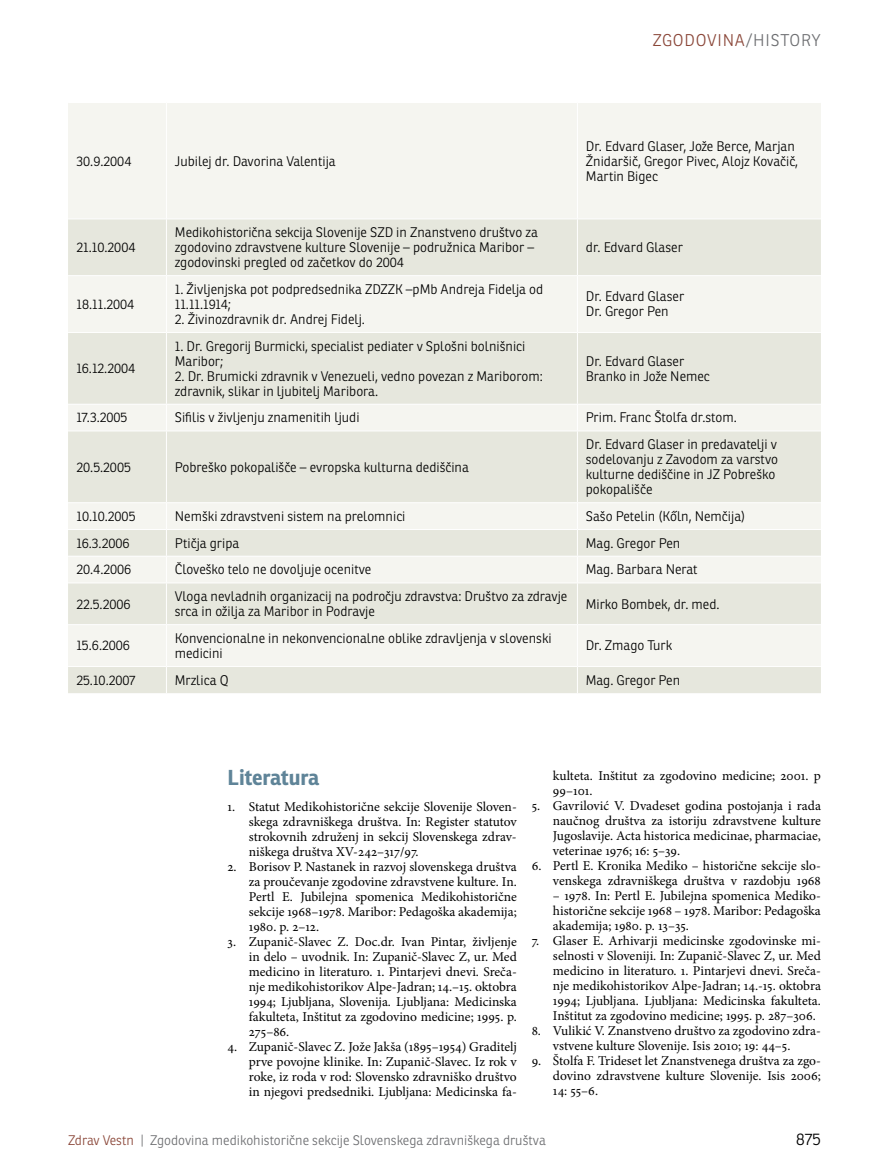
<style>
.page{position:relative;width:872px;height:1166px;background:#fff}
.page>*{position:absolute;margin:0;border:0;box-sizing:border-box;transform-origin:0 0}
.t1{font:700 21px "Ronnia";letter-spacing:-.01em;color:#5f8498}
.t2{font:300 16.5px "Ronnia";letter-spacing:.05em;color:#8a4638}
.t3{font:300 16.5px "Ronnia";color:#000}
.t4{font:13.5px/15px "Minion Pro";color:#000;text-align:justify}
.t5{font:300 13.5px/15px "Ronnia";color:#000}
.t6{font:300 13.5px "Ronnia";color:#6d6e71}
.s1{color:#6d6e71}
.s2{color:#8a4638}
</style>
<div class="page">
<div style="left:68px;top:103px;width:753px;height:115px;background:#f5f5f0"></div>
<svg style="left:68px;top:219px;width:753px;height:474px;fill:#e6e7dd"></svg>
<hr style="left:166px;top:103px;width:1px;height:115px;background:#fff">
<hr style="left:577px;top:103px;width:1px;height:115px;background:#fff">
<hr style="left:166px;top:219px;width:1px;height:56px;background:#fff">
<hr style="left:577px;top:219px;width:1px;height:56px;background:#fff">
<hr style="left:68px;top:275px;width:98px;height:1px;background:#fff">
<hr style="left:166px;top:275px;width:411px;height:1px;background:#fff">
<hr style="left:166px;top:276px;width:1px;height:56px;background:#fff">
<hr style="left:577px;top:275px;width:244px;height:1px;background:#fff">
<hr style="left:577px;top:276px;width:1px;height:56px;background:#fff">
<hr style="left:68px;top:332px;width:98px;height:1px;background:#fff">
<hr style="left:166px;top:332px;width:411px;height:1px;background:#fff">
<hr style="left:166px;top:333px;width:1px;height:71px;background:#fff">
<hr style="left:577px;top:332px;width:244px;height:1px;background:#fff">
<hr style="left:577px;top:333px;width:1px;height:71px;background:#fff">
<hr style="left:68px;top:404px;width:98px;height:1px;background:#fff">
<hr style="left:166px;top:404px;width:411px;height:1px;background:#fff">
<svg style="left:166px;top:405px;width:1px;height:25px"></svg>
<hr style="left:577px;top:404px;width:244px;height:1px;background:#fff">
<svg style="left:577px;top:405px;width:1px;height:25px"></svg>
<hr style="left:68px;top:430px;width:98px;height:1px;background:#fff">
<hr style="left:166px;top:430px;width:411px;height:1px;background:#fff">
<hr style="left:166px;top:431px;width:1px;height:71px;background:#fff">
<hr style="left:577px;top:430px;width:244px;height:1px;background:#fff">
<hr style="left:577px;top:431px;width:1px;height:71px;background:#fff">
<hr style="left:68px;top:502px;width:98px;height:1px;background:#fff">
<hr style="left:166px;top:502px;width:411px;height:1px;background:#fff">
<hr style="left:577px;top:502px;width:244px;height:1px;background:#fff">
<hr style="left:68px;top:529px;width:98px;height:1px;background:#fff">
<hr style="left:166px;top:529px;width:411px;height:1px;background:#fff">
<hr style="left:577px;top:529px;width:244px;height:1px;background:#fff">
<hr style="left:68px;top:555px;width:98px;height:1px;background:#fff">
<hr style="left:166px;top:555px;width:411px;height:1px;background:#fff">
<svg style="left:166px;top:503px;width:1px;height:79px"></svg>
<hr style="left:577px;top:555px;width:244px;height:1px;background:#fff">
<svg style="left:577px;top:503px;width:1px;height:79px"></svg>
<hr style="left:68px;top:582px;width:98px;height:1px;background:#fff">
<hr style="left:166px;top:582px;width:411px;height:1px;background:#fff">
<hr style="left:166px;top:583px;width:1px;height:41px;background:#fff">
<hr style="left:577px;top:582px;width:244px;height:1px;background:#fff">
<hr style="left:577px;top:583px;width:1px;height:41px;background:#fff">
<hr style="left:68px;top:624px;width:98px;height:1px;background:#fff">
<hr style="left:166px;top:624px;width:411px;height:1px;background:#fff">
<hr style="left:166px;top:625px;width:1px;height:41px;background:#fff">
<hr style="left:577px;top:624px;width:244px;height:1px;background:#fff">
<hr style="left:577px;top:625px;width:1px;height:41px;background:#fff">
<hr style="left:68px;top:666px;width:98px;height:1px;background:#fff">
<hr style="left:166px;top:666px;width:411px;height:1px;background:#fff">
<svg style="left:166px;top:667px;width:1px;height:26px"></svg>
<hr style="left:577px;top:666px;width:244px;height:1px;background:#fff">
<svg style="left:577px;top:667px;width:1px;height:26px"></svg>
<p class="t5" style="left:77px;top:153px;width:56px">30.9.2004</p>
<p class="t5" style="left:175px;top:153px;width:162px">Jubilej dr. Davorina Valentija</p>
<p class="t5" style="left:77px;top:240px;width:60px">21.10.2004</p>
<p class="t5" style="left:77px;top:296px;width:59px">18.11.2004</p>
<p class="t5" style="left:76px;top:361px;width:60px">16.12.2004</p>
<p class="t5" style="left:175px;top:225px;width:364px">Medikohistorična sekcija Slovenije SZD in Znanstveno društvo za zgodovino zdravstvene kulture Slovenije – podružnica Maribor – zgodovinski pregled od začetkov do 2004</p>
<p class="t5" style="left:175px;top:281px;width:370px">1. Življenjska pot podpredsednika ZDZZK –pMb Andreja Fidelja od<br>11.11.1914;</p>
<p class="t5" style="left:175px;top:311px;width:192px">2. Živinozdravnik dr. Andrej Fidelj.</p>
<p class="t5" style="left:175px;top:338px;width:352px">1. Dr. Gregorij Burmicki, specialist pediater v Splošni bolnišnici<br>Maribor;</p>
<p class="t5" style="left:175px;top:368px;width:369px">2. Dr. Brumicki zdravnik v Venezueli, vedno povezan z Mariborom: zdravnik, slikar in ljubitelj Maribora.</p>
<p class="t2" style="left:653px;top:30px;width:170px">Zgodovina<span class="s1">/History</span></p>
<p class="t5" style="left:586px;top:138px;width:214px">Dr. Edvard Glaser, Jože Berce, Marjan<br>Žnidaršič, Gregor Pivec, Alojz Kovačič,<br>Martin Bigec</p>
<p class="t5" style="left:586px;top:240px;width:98px">dr. Edvard Glaser</p>
<p class="t5" style="left:586px;top:289px;width:100px">Dr. Edvard Glaser<br>Dr. Gregor Pen</p>
<p class="t5" style="left:586px;top:353px;width:126px">Dr. Edvard Glaser<br>Branko in Jože Nemec</p>
<p class="t5" style="left:76px;top:410px;width:52px">17.3.2005</p>
<p class="t5" style="left:175px;top:410px;width:186px">Sifilis v življenju znamenitih ljudi</p>
<p class="t5" style="left:586px;top:410px;width:152px">Prim. Franc Štolfa dr.stom.</p>
<p class="t5" style="left:76px;top:459px;width:56px">20.5.2005</p>
<p class="t5" style="left:175px;top:459px;width:296px">Pobreško pokopališče – evropska kulturna dediščina</p>
<p class="t5" style="left:586px;top:436px;width:194px">Dr. Edvard Glaser in predavatelji v sodelovanju z Zavodom za varstvo kulturne dediščine in JZ Pobreško pokopališče</p>
<p class="t5" style="left:76px;top:508px;width:61px">10.10.2005</p>
<p class="t5" style="left:175px;top:508px;width:232px">N emški zdravstveni sistem na prelomnici</p>
<p class="t5" style="left:586px;top:508px;width:161px">Sašo Petelin (Kőln, N emčija)</p>
<p class="t5" style="left:76px;top:535px;width:55px">16.3.2006</p>
<p class="t5" style="left:175px;top:535px;width:66px">Ptičja gripa</p>
<p class="t5" style="left:586px;top:535px;width:96px">Mag. Gregor Pen</p>
<p class="t5" style="left:76px;top:562px;width:56px">20.4.2006</p>
<p class="t5" style="left:175px;top:562px;width:198px">Človeško telo ne dovoljuje ocenitve</p>
<p class="t5" style="left:586px;top:562px;width:113px">Mag. Barbara N erat</p>
<p class="t5" style="left:76px;top:596px;width:56px">22.5.2006</p>
<p class="t5" style="left:175px;top:588px;width:394px">Vloga nevladnih organizacij na področju zdravstva: Društvo za zdravje srca in ožilja za Maribor in Podravje</p>
<p class="t5" style="left:586px;top:596px;width:135px">Mirko Bombek, dr. med.</p>
<p class="t5" style="left:76px;top:638px;width:55px">15.6.2006</p>
<p class="t5" style="left:175px;top:630px;width:378px">Konvencionalne in nekonvencionalne oblike zdravljenja v slovenski medicini</p>
<p class="t5" style="left:586px;top:637px;width:88px">Dr. Zmago Turk</p>
<p class="t5" style="left:76px;top:672px;width:61px">25.10.2007</p>
<p class="t5" style="left:175px;top:672px;width:55px">Mrzlica Q</p>
<p class="t5" style="left:586px;top:672px;width:96px">Mag. Gregor Pen</p>
<h1 class="t1" style="left:227px;top:764px;width:93px">Literatura</h1>
<p class="t4" style="left:249px;top:798px;width:269px;text-indent:-21px">1. Statut Medikohistorične sekcije Slovenije Sloven&shy;skega zdravniškega društva. In: Register statutov strokovnih združenj in sekcij Slovenskega zdrav&shy;niškega društva XV-242–317/97.</p>
<p class="t4" style="left:249px;top:858px;width:269px;text-indent:-21px">2. Borisov P. Nastanek in razvoj slovenskega društva za proučevanje zgodovine zdravstvene kulture. In.<br>Pertl E. Jubilejna spomenica Medikohistorične sekcije 1968–1978. Maribor: Pedagoška akademija; 1980. p. 2–12.</p>
<p class="t4" style="left:249px;top:933px;width:269px;text-indent:-21px">3. Zupanič-Slavec Z. Doc.dr. Ivan Pintar, življenje in delo – uvodnik. In: Zupanič-Slavec Z, ur. Med medicino in literaturo. 1. Pintarjevi dnevi. Sreča&shy;nje medikohistorikov Alpe-Jadran; 14.–15. oktobra 1994; Ljubljana, Slovenija. Ljubljana: Medicinska fakulteta, Inštitut za zgodovino medicine; 1995. p.<br>275–86.</p>
<p class="t4" style="left:249px;top:1038px;width:269px;text-indent:-21px">4. Zupanič-Slavec Z. Jože Jakša (1895–1954) Graditelj prve povojne klinike. In: Zupanič-Slavec. Iz rok v roke, iz roda v rod: Slovensko zdravniško društvo in njegovi predsedniki. Ljubljana: Medicinska fa-</p>
<p class="t4" style="left:553px;top:768px;width:269px">kulteta. Inštitut za zgodovino medicine; 2001. p<br>99–101.</p>
<p class="t4" style="left:553px;top:798px;width:269px;text-indent:-21px">5. Gavrilović V. Dvadeset godina postojanja i rada naučnog društva za istoriju zdravstvene kulture Jugoslavije. Acta historica medicinae, pharmaciae, veterinae 1976; 16: 5–39.</p>
<p class="t4" style="left:531px;top:858px;width:291px;text-align:right">6. Pertl E. Kronika Mediko – historične sekcije slo&shy;venskega zdravniškega društva v razdobju 1968</p>
<p class="t4" style="left:553px;top:888px;width:269px">– 1978. In: Pertl E. Jubilejna spomenica Mediko&shy;historične sekcije 1968 – 1978. Maribor: Pedagoška akademija; 1980. p. 13–35.</p>
<p class="t4" style="left:553px;top:933px;width:269px;text-indent:-21px">7. Glaser E. Arhivarji medicinske zgodovinske mi&shy;selnosti v Sloveniji. In: Zupanič-Slavec Z, ur. Med medicino in literaturo. 1. Pintarjevi dnevi. Sreča&shy;nje medikohistorikov Alpe-Jadran; 14.-15. oktobra 1994; Ljubljana. Ljubljana: Medicinska fakulteta.<br>Inštitut za zgodovino medicine; 1995. p. 287–306.</p>
<p class="t4" style="left:553px;top:1023px;width:269px;text-indent:-21px">8. Vulikić V. Znanstveno društvo za zgodovino zdra&shy;vstvene kulture Slovenije. Isis 2010; 19: 44–5.</p>
<p class="t4" style="left:553px;top:1053px;width:269px;text-indent:-21px">9. Štolfa F. Trideset let Znanstvenega društva za zgo&shy;dovino zdravstvene kulture Slovenije. Isis 2006; 14: 55–6.</p>
<p class="t6" style="left:68px;top:1131px;width:479px"><span class="s2">Zdrav Vestn</span> | Zgodovina medikohistorične sekcije Slovenskega zdravniškega društva</p>
<p class="t3" style="left:796px;top:1128px;width:26px">875</p>
</div>
